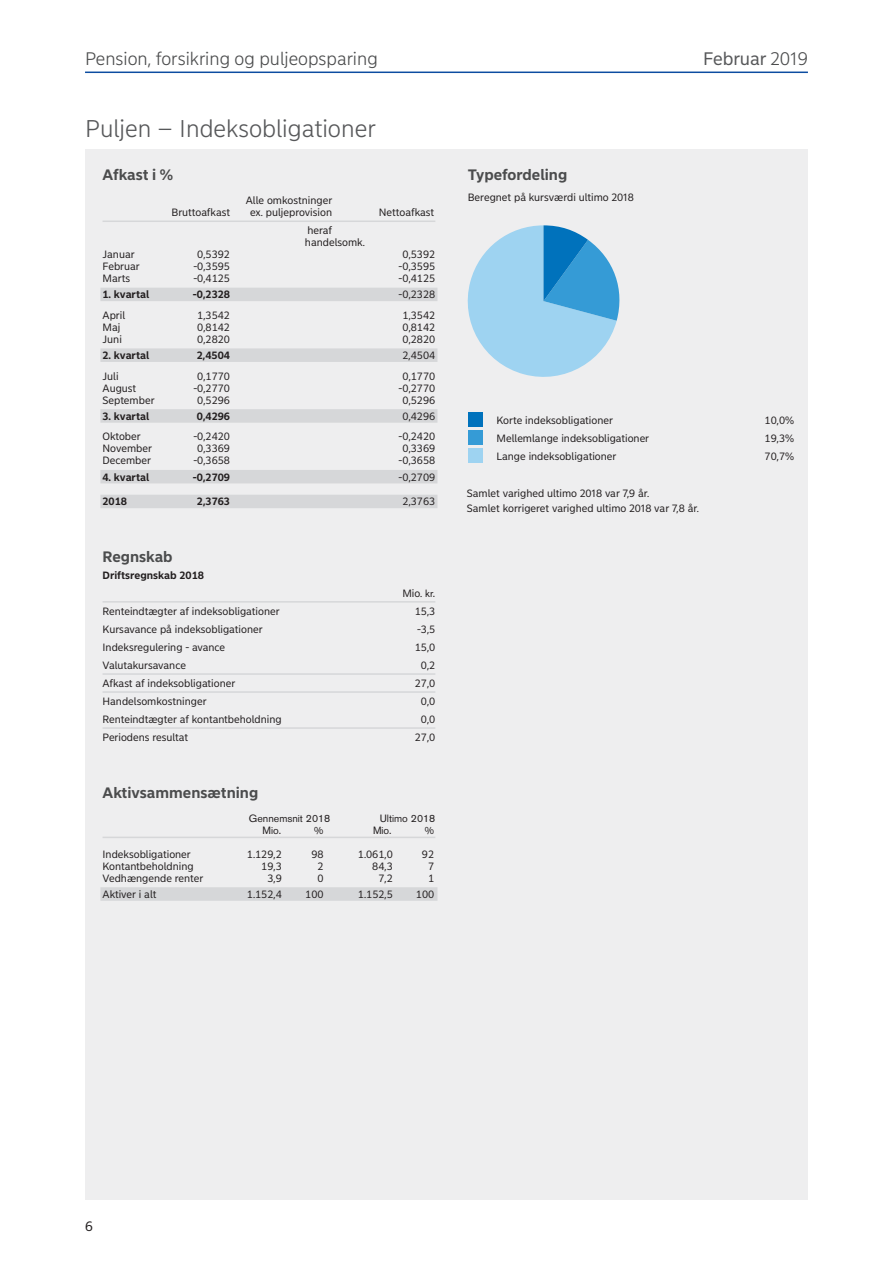
<style>
.page{position:relative;width:893px;height:1263px;background:#fff}
.page>*{position:absolute;margin:0;border:0;box-sizing:border-box;transform-origin:0 0}
.t1{font:300 24px "Nordea Sans Small";color:#57585a}
.t2{font:300 18px "Nordea Sans Small";color:#4b4c4d}
.t3{font:18px "Nordea Sans Small";letter-spacing:-.005em;color:#57585a}
.t4{font:700 15px "Nordea Sans Small";color:#4b4c4d}
.t5{font:13.5px "Nordea Sans Small";color:#231f20}
.t6{font:10.5px/12px "Nordea Sans Small";color:#231f20}
.t7{font:700 10.5px "Nordea Sans Small";color:#231f20}
.t8{font:10.5px "Akzidenz Grotesk Nordea";color:#231f20}
.s1{font-weight:300;color:#4b4c4d}
.s2{font-family:"Akzidenz Grotesk Nordea"}
</style>
<div class="page">
<div style="left:85px;top:149px;width:723px;height:1050px;background:#eeeeef"></div>
<hr style="left:85px;top:72px;width:723px;height:1px;background:#0d4da1">
<div style="left:468px;top:412px;width:15px;height:15px;background:#0072bc"></div>
<div style="left:468px;top:430px;width:15px;height:15px;background:#359bd6"></div>
<div style="left:468px;top:448px;width:15px;height:15px;background:#9ed3f1"></div>
<hr style="left:103px;top:221px;width:332px;height:1px;background:#d6d7d9">
<div style="left:100px;top:288px;width:337px;height:13px;background:#d6d7d9"></div>
<div style="left:100px;top:348px;width:337px;height:14px;background:#d6d7d9"></div>
<div style="left:100px;top:409px;width:337px;height:14px;background:#d6d7d9"></div>
<div style="left:100px;top:470px;width:337px;height:13px;background:#d6d7d9"></div>
<div style="left:100px;top:495px;width:337px;height:13px;background:#d6d7d9"></div>
<hr style="left:103px;top:601px;width:332px;height:2px;background:#d6d7d9">
<hr style="left:103px;top:673px;width:332px;height:2px;background:#d6d7d9">
<hr style="left:103px;top:691px;width:332px;height:2px;background:#d6d7d9">
<hr style="left:103px;top:727px;width:332px;height:2px;background:#d6d7d9">
<hr style="left:103px;top:837px;width:332px;height:1px;background:#d6d7d9">
<div style="left:100px;top:887px;width:337px;height:14px;background:#d6d7d9"></div>
<svg style="left:468px;top:225px;width:151px;height:152px"></svg>
<h2 class="t2" style="left:85px;top:47px;width:294px">Pension, forsikring og puljeopsparing</h2>
<h2 class="t3" style="left:703px;top:47px;width:106px">Februar <span class="s1">2019</span></h2>
<h1 class="t1" style="left:85px;top:114px;width:292px">Puljen – Indeksobligationer</h1>
<h3 class="t4" style="left:103px;top:165px;width:72px">Afkast i %</h3>
<p class="t6" style="left:246px;top:194px;width:88px">Alle omkostninger</p>
<p class="t6" style="left:171px;top:206px;width:60px">Bruttoafkast</p>
<p class="t6" style="left:250px;top:206px;width:84px">ex. puljeprovision</p>
<p class="t6" style="left:379px;top:206px;width:57px">Nettoafkast</p>
<p class="t6" style="left:305px;top:224px;width:62px">heraf handelsomk.</p>
<p class="t6" style="left:103px;top:248px;width:34px">Januar</p>
<p class="t6" style="left:197px;top:248px;width:34px">0,5392</p>
<p class="t6" style="left:402px;top:248px;width:34px">0,5392</p>
<p class="t6" style="left:103px;top:260px;width:39px">Februar</p>
<p class="t6" style="left:193px;top:260px;width:38px">-0,3595</p>
<p class="t6" style="left:399px;top:260px;width:38px">-0,3595</p>
<p class="t6" style="left:103px;top:272px;width:29px">Marts</p>
<p class="t6" style="left:193px;top:272px;width:38px">-0,4125</p>
<p class="t6" style="left:399px;top:272px;width:38px">-0,4125</p>
<p class="t7" style="left:103px;top:288px;width:48px">1. kvartal</p>
<p class="t7" style="left:193px;top:288px;width:39px">-0,2328</p>
<p class="t6" style="left:399px;top:289px;width:38px">-0,2328</p>
<p class="t6" style="left:103px;top:309px;width:24px">April</p>
<p class="t6" style="left:197px;top:309px;width:34px">1,3542</p>
<p class="t6" style="left:402px;top:309px;width:34px">1,3542</p>
<p class="t6" style="left:103px;top:321px;width:19px">Maj</p>
<p class="t6" style="left:197px;top:321px;width:34px">0,8142</p>
<p class="t6" style="left:402px;top:321px;width:34px">0,8142</p>
<p class="t6" style="left:103px;top:333px;width:21px">Juni</p>
<p class="t6" style="left:197px;top:333px;width:34px">0,2820</p>
<p class="t6" style="left:402px;top:333px;width:34px">0,2820</p>
<p class="t7" style="left:103px;top:349px;width:48px">2. kvartal</p>
<p class="t7" style="left:197px;top:349px;width:35px">2,4504</p>
<p class="t6" style="left:402px;top:349px;width:34px">2,4504</p>
<p class="t6" style="left:103px;top:370px;width:18px">Juli</p>
<p class="t6" style="left:197px;top:370px;width:34px">0,1770</p>
<p class="t6" style="left:402px;top:370px;width:34px">0,1770</p>
<p class="t6" style="left:103px;top:382px;width:35px">August</p>
<p class="t6" style="left:193px;top:382px;width:38px">-0,2770</p>
<p class="t6" style="left:399px;top:382px;width:38px">-0,2770</p>
<p class="t6" style="left:103px;top:394px;width:54px">September</p>
<p class="t6" style="left:197px;top:394px;width:34px">0,5296</p>
<p class="t6" style="left:402px;top:394px;width:34px">0,5296</p>
<p class="t7" style="left:103px;top:410px;width:48px">3. kvartal</p>
<p class="t7" style="left:197px;top:410px;width:35px">0,4296</p>
<p class="t6" style="left:402px;top:410px;width:34px">0,4296</p>
<p class="t6" style="left:103px;top:431px;width:40px">Oktober</p>
<p class="t6" style="left:193px;top:431px;width:38px">-0,2420</p>
<p class="t6" style="left:399px;top:431px;width:38px">-0,2420</p>
<p class="t6" style="left:103px;top:443px;width:51px">November</p>
<p class="t6" style="left:197px;top:443px;width:34px">0,3369</p>
<p class="t6" style="left:402px;top:443px;width:34px">0,3369</p>
<p class="t6" style="left:103px;top:455px;width:50px">December</p>
<p class="t6" style="left:193px;top:455px;width:38px">-0,3658</p>
<p class="t6" style="left:399px;top:455px;width:38px">-0,3658</p>
<p class="t7" style="left:103px;top:470px;width:48px">4. kvartal</p>
<p class="t7" style="left:193px;top:470px;width:39px">-0,2709</p>
<p class="t6" style="left:399px;top:471px;width:38px">-0,2709</p>
<p class="t7" style="left:103px;top:495px;width:26px">2018</p>
<p class="t7" style="left:197px;top:495px;width:35px">2,3763</p>
<p class="t6" style="left:402px;top:496px;width:34px">2,3763</p>
<h3 class="t4" style="left:103px;top:548px;width:72px">Regnskab</h3>
<p class="t7" style="left:103px;top:568px;width:103px">Driftsregnskab 2018</p>
<p class="t6" style="left:402px;top:587px;width:34px">Mio. <span class="s2">kr.</span></p>
<p class="t6" style="left:103px;top:605px;width:179px">Renteindtægter af indeksobligationer</p>
<p class="t6" style="left:415px;top:605px;width:22px">15,3</p>
<p class="t6" style="left:103px;top:623px;width:162px">Kursavance på indeksobligationer</p>
<p class="t6" style="left:417px;top:623px;width:20px">-3,5</p>
<p class="t6" style="left:103px;top:641px;width:124px">Indeksregulering - avance</p>
<p class="t6" style="left:415px;top:641px;width:22px">15,0</p>
<p class="t6" style="left:103px;top:659px;width:85px">Valutakursavance</p>
<p class="t6" style="left:421px;top:659px;width:16px">0,2</p>
<p class="t6" style="left:103px;top:677px;width:134px">Afkast af indeksobligationer</p>
<p class="t6" style="left:415px;top:677px;width:22px">27,0</p>
<p class="t6" style="left:103px;top:695px;width:105px">Handelsomkostninger</p>
<p class="t6" style="left:421px;top:695px;width:16px">0,0</p>
<p class="t6" style="left:103px;top:713px;width:181px">Renteindtægter af kontantbeholdning</p>
<p class="t6" style="left:421px;top:713px;width:16px">0,0</p>
<p class="t6" style="left:103px;top:731px;width:87px">Periodens resultat</p>
<p class="t6" style="left:415px;top:731px;width:22px">27,0</p>
<h3 class="t4" style="left:103px;top:783px;width:157px">Aktivsammensætning</h3>
<p class="t8" style="left:249px;top:812px;width:83px">Gennemsnit 2018</p>
<p class="t8" style="left:380px;top:812px;width:57px">Ultimo 2018</p>
<p class="t8" style="left:263px;top:824px;width:20px">Mio.</p>
<p class="t8" style="left:314px;top:824px;width:11px">%</p>
<p class="t8" style="left:373px;top:824px;width:20px">Mio.</p>
<p class="t8" style="left:425px;top:824px;width:11px">%</p>
<p class="t6" style="left:103px;top:848px;width:90px">Indeksobligationer</p>
<p class="t6" style="left:247px;top:848px;width:36px">1.129,2</p>
<p class="t6" style="left:311px;top:848px;width:14px">98</p>
<p class="t6" style="left:358px;top:848px;width:36px">1.061,0</p>
<p class="t6" style="left:422px;top:848px;width:14px">92</p>
<p class="t6" style="left:103px;top:860px;width:93px">Kontantbeholdning</p>
<p class="t6" style="left:261px;top:860px;width:22px">19,3</p>
<p class="t6" style="left:318px;top:860px;width:8px">2</p>
<p class="t6" style="left:372px;top:860px;width:22px">84,3</p>
<p class="t6" style="left:428px;top:860px;width:8px">7</p>
<p class="t6" style="left:103px;top:872px;width:102px">Vedhængende renter</p>
<p class="t6" style="left:267px;top:872px;width:16px">3,9</p>
<p class="t6" style="left:318px;top:872px;width:8px">0</p>
<p class="t6" style="left:378px;top:872px;width:16px">7,2</p>
<p class="t6" style="left:428px;top:872px;width:8px">1</p>
<p class="t6" style="left:103px;top:888px;width:55px">Aktiver i alt</p>
<p class="t6" style="left:247px;top:888px;width:36px">1.152,4</p>
<p class="t6" style="left:305px;top:888px;width:20px">100</p>
<p class="t6" style="left:358px;top:888px;width:36px">1.152,5</p>
<p class="t6" style="left:416px;top:888px;width:20px">100</p>
<h3 class="t4" style="left:468px;top:165px;width:101px">Typefordeling</h3>
<p class="t6" style="left:468px;top:191px;width:168px">Beregnet på kursværdi ultimo 2018</p>
<p class="t6" style="left:496px;top:414px;width:118px">Korte indeksobligationer</p>
<p class="t6" style="left:765px;top:414px;width:31px">10,0%</p>
<p class="t6" style="left:496px;top:432px;width:154px">Mellemlange indeksobligationer</p>
<p class="t6" style="left:765px;top:432px;width:31px">19,3%</p>
<p class="t6" style="left:496px;top:450px;width:121px">Lange indeksobligationer</p>
<p class="t6" style="left:765px;top:450px;width:31px">70,7%</p>
<p class="t6" style="left:467px;top:486px;width:234px;line-height:15px">Samlet varighed ultimo 2018 var 7,9 år.<br>Samlet korrigeret varighed ultimo 2018 var 7,8 år.</p>
<p class="t5" style="left:85px;top:1218px;width:9px">6</p>
</div>
